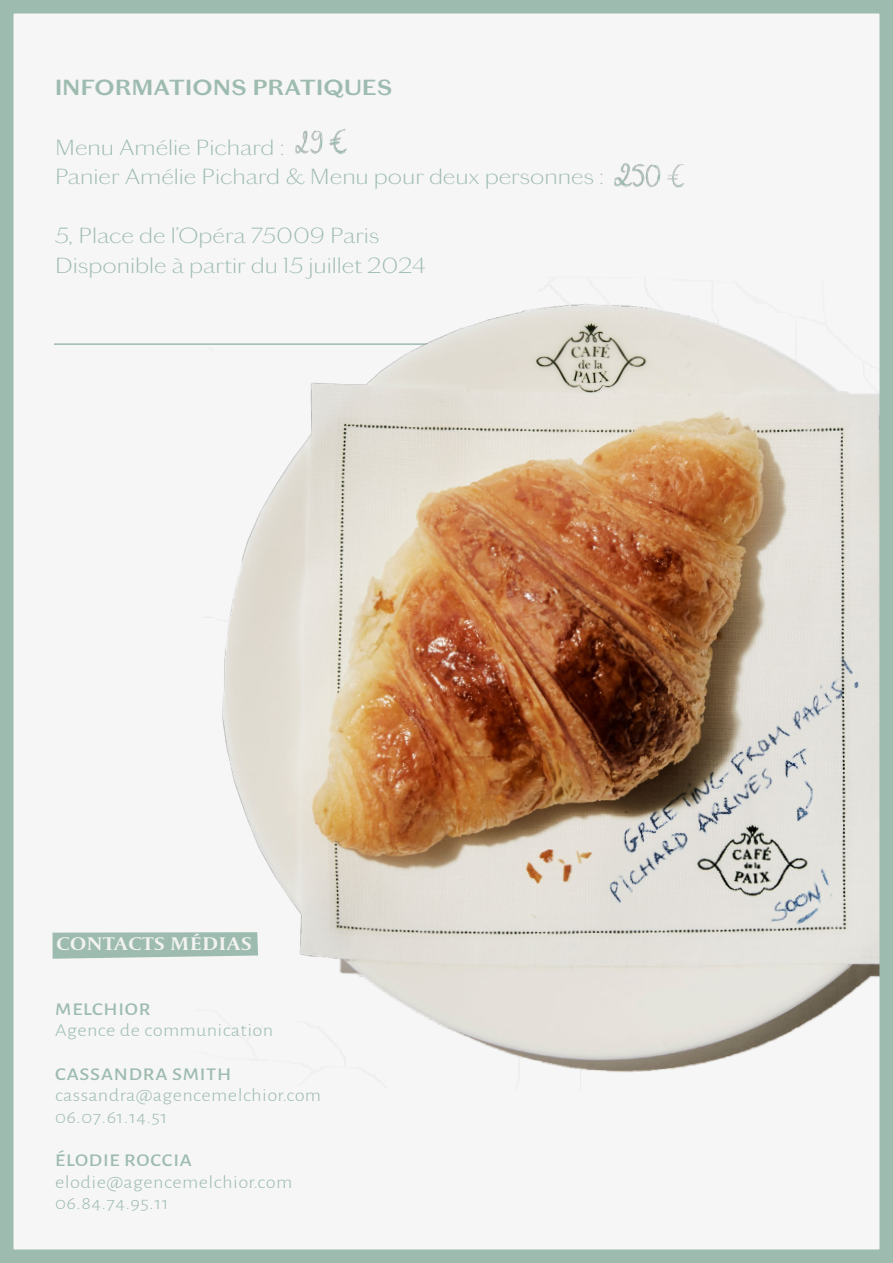
<style>
.page{position:relative;width:893px;height:1263px;background:#fff}
.page>*{position:absolute;margin:0;border:0;box-sizing:border-box;transform-origin:0 0}
.t1{font:100 22.2px/29.5px "Chiswick Sans Text";color:#9dbbaf;scale:1.14 1}
.t2{font:600 22.2px "Chiswick Sans Text";letter-spacing:.015em;color:#9dbbaf;scale:1.14 1}
.t3{font:700 19.35px "Capitolium 2";letter-spacing:.04em;color:#f2f2f2;scale:1.14 1}
.t4{font:300 18px/21.6px "Alegreya Sans";letter-spacing:.02em;color:#9dbbaf;scale:1.14 1}
.t5{font:500 18px "Alegreya Sans";letter-spacing:.04em;color:#9dbbaf;scale:1.14 1}
</style>
<div class="page">
<hr style="left:54px;top:343px;width:409px;height:2px;background:#9dbbaf">
<img style="left:195px;top:276px;width:683px;height:816px">
<svg style="left:53px;top:932px;width:205px;height:27px;background:#a4c0b5"></svg>
<div style="left:0;top:0;width:893px;height:1263px;border:14px solid #9dbbaf"></div>
<img style="left:295px;top:129px;width:28px;height:26px">
<img style="left:614px;top:162px;width:47px;height:26px">
<img style="left:329px;top:128px;width:18px;height:27px">
<img style="left:667px;top:164px;width:18px;height:24px">
<p class="t2" style="left:55px;top:71px;width:297px">INFORMATIONS PRATIQUES</p>
<p class="t1" style="left:55px;top:131px;width:483px">Menu Amélie Pichard :<br>Panier Amélie Pichard &amp; Menu pour deux personnes :</p>
<p class="t1" style="left:55px;top:219px;width:327px">5, Place de l’Opéra 75009 Paris<br>Disponible à partir du 15 juillet 2024</p>
<p class="t3" style="left:57px;top:930px;width:173px">CONTACTS MÉDIAS</p>
<p class="t5" style="left:55px;top:996px;width:85px">MELCHIOR</p>
<p class="t4" style="left:55px;top:1019px;width:193px">Agence de communication</p>
<p class="t5" style="left:55px;top:1061px;width:156px">CASSANDRA SMITH</p>
<p class="t4" style="left:55px;top:1084px;width:235px">cassandra@agencemelchior.com<br>06.07.61.14.51</p>
<p class="t5" style="left:55px;top:1147px;width:121px">ÉLODIE ROCCIA</p>
<p class="t4" style="left:55px;top:1170px;width:210px">elodie@agencemelchior.com<br>06.84.74.95.11</p>
</div>
